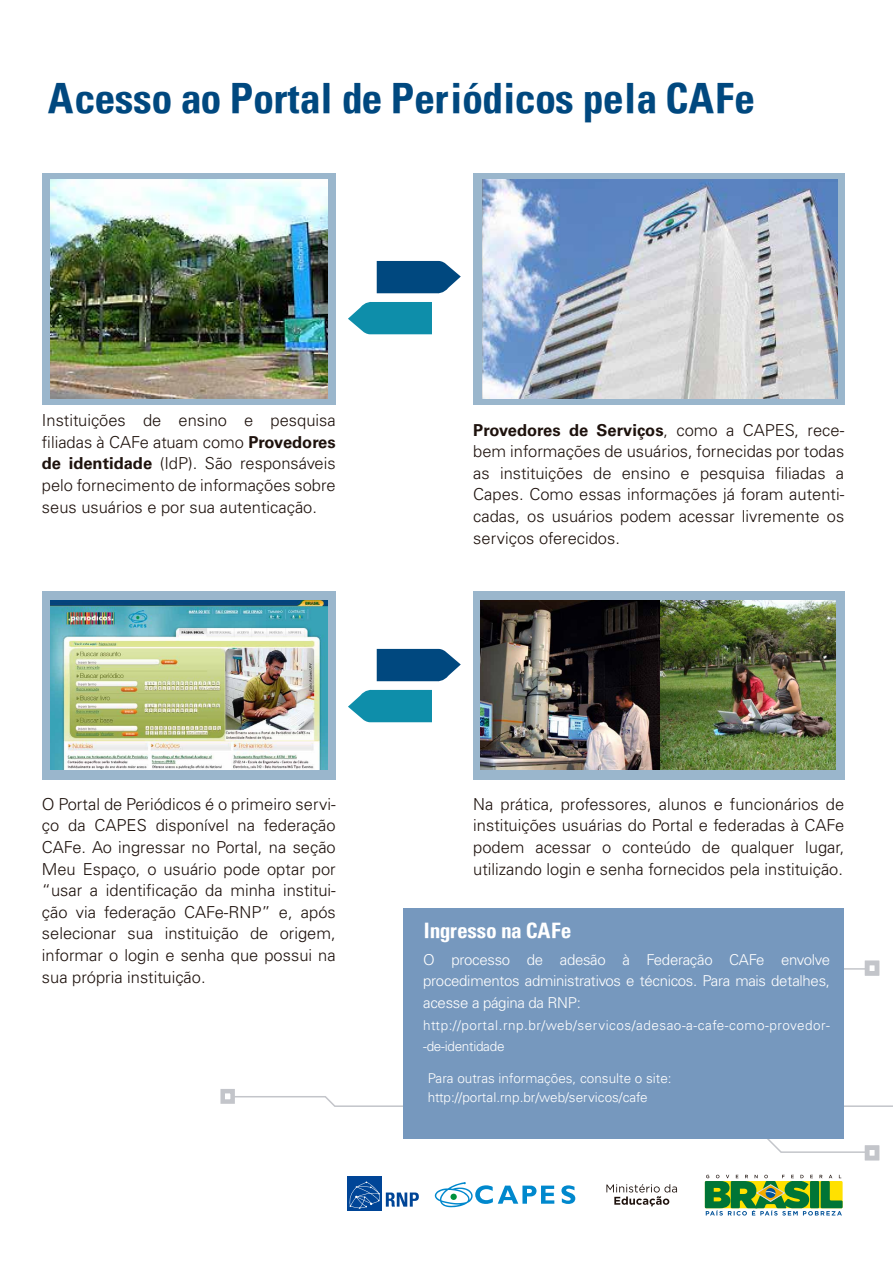
<style>
.page{position:relative;width:893px;height:1263px;background:#fff}
.page>*{position:absolute;margin:0;border:0;box-sizing:border-box;transform-origin:0 0}
.t1{font:42px "Univers 67 Regular";color:#00487f}
.t2{font:21.45px "Univers 67 Regular";color:#fff}
.t3{font:300 16.5px/21.6px "Univers LT Std";color:#1e120d;text-align:justify}
.t4{font:300 15px/21.6px "Univers LT Std";letter-spacing:-.02em;color:#fff;text-align:justify}
.t5{font:300 13.5px/21.6px "Univers LT Std";letter-spacing:.04em;color:#fff}
.t6{font:300 13.5px/18.6px "Univers LT Std";color:#fff}
.s1{font-weight:700}
</style>
<div class="page">
<svg style="left:767px;top:1139px;width:98px;height:15px"></svg>
<div style="left:865px;top:1145px;width:14px;height:15px;border:4px solid #c3c5ca"></div>
<div style="left:865px;top:961px;width:14px;height:14px;border:4px solid #c3c5ca"></div>
<svg style="left:235px;top:1095px;width:658px;height:13px"></svg>
<div style="left:220px;top:1089px;width:15px;height:15px;background:#fff;border:4px solid #c3c5ca"></div>
<svg style="left:42px;top:173px;width:294px;height:231px;background:#9bb5c7"></svg>
<img style="left:51px;top:180px;width:276px;height:218px">
<svg style="left:42px;top:591px;width:294px;height:189px;background:#95b3ca"></svg>
<svg style="left:473px;top:173px;width:371px;height:231px;background:#97b2ca"></svg>
<img style="left:482px;top:180px;width:355px;height:218px">
<img style="left:51px;top:601px;width:276px;height:168px">
<div style="left:473px;top:591px;width:371px;height:189px;background:#9ab6cc"></div>
<img style="left:481px;top:601px;width:179px;height:168px">
<img style="left:660px;top:601px;width:176px;height:168px">
<div style="left:404px;top:908px;width:440px;height:231px;background:#7698be"></div>
<svg style="left:705px;top:1175px;width:138px;height:40px"></svg>
<svg style="left:606px;top:1184px;width:71px;height:22px"></svg>
<svg style="left:561px;top:1185px;width:14px;height:19px"></svg>
<svg style="left:435px;top:1182px;width:119px;height:25px"></svg>
<div style="left:347px;top:1176px;width:35px;height:35px;background:#004597"></div>
<svg style="left:349px;top:1181px;width:31px;height:28px"></svg>
<svg style="left:386px;top:1192px;width:33px;height:14px"></svg>
<svg style="left:348px;top:302px;width:84px;height:32px;background:#289ab3"></svg>
<svg style="left:377px;top:261px;width:84px;height:33px;background:#21608f"></svg>
<svg style="left:348px;top:689px;width:84px;height:33px;background:#2e9db5"></svg>
<svg style="left:377px;top:649px;width:84px;height:33px;background:#226090"></svg>
<h1 class="t1" style="left:48px;top:73px;width:708px">Acesso ao Portal de Periódicos pela CAFe</h1>
<p class="t3" style="left:42px;top:410px;width:295px">Instituições de ensino e pesquisa filiadas à CAFe atuam como <span class="s1">Provedores de identidade</span> (IdP). São responsáveis pelo fornecimento de informações sobre seus usuários e por sua autenticação.</p>
<p class="t3" style="left:473px;top:419px;width:373px"><span class="s1">Provedores de Serviços</span>, como a CAPES, rece&shy;bem informações de usuários, fornecidas por todas as instituições de ensino e pesquisa filiadas a Capes. Como essas informações já foram autenti&shy;cadas, os usuários podem acessar livremente os serviços oferecidos.</p>
<p class="t3" style="left:42px;top:793px;width:295px">O Portal de Periódicos é o primeiro servi&shy;ço da CAPES disponível na federação CAFe. Ao ingressar no Portal, na seção Meu Espaço, o usuário pode optar por “usar a identificação da minha institui&shy;ção via federação CAFe-RNP” e, após selecionar sua instituição de origem, informar o login e senha que possui na sua própria instituição.</p>
<p class="t3" style="left:473px;top:793px;width:372px">Na prática, professores, alunos e funcionários de instituições usuárias do Portal e federadas à CAFe podem acessar o conteúdo de qualquer lugar, utilizando login e senha fornecidos pela instituição.</p>
<h2 class="t2" style="left:423px;top:917px;width:150px">Ingresso na CAFe</h2>
<p class="t4" style="left:423px;top:949px;width:408px">O processo de adesão à Federação CAFe envolve procedimentos administrativos e técnicos. Para mais detalhes, acesse a página da RNP:</p>
<p class="t5" style="left:423px;top:1014px;width:408px">http://portal.rnp.br/web/servicos/adesao-a-cafe-como-provedor--de-identidade</p>
<p class="t6" style="left:428px;top:1069px;width:245px">Para outras informações, consulte o site: http://portal.rnp.br/web/servicos/cafe</p>
</div>
